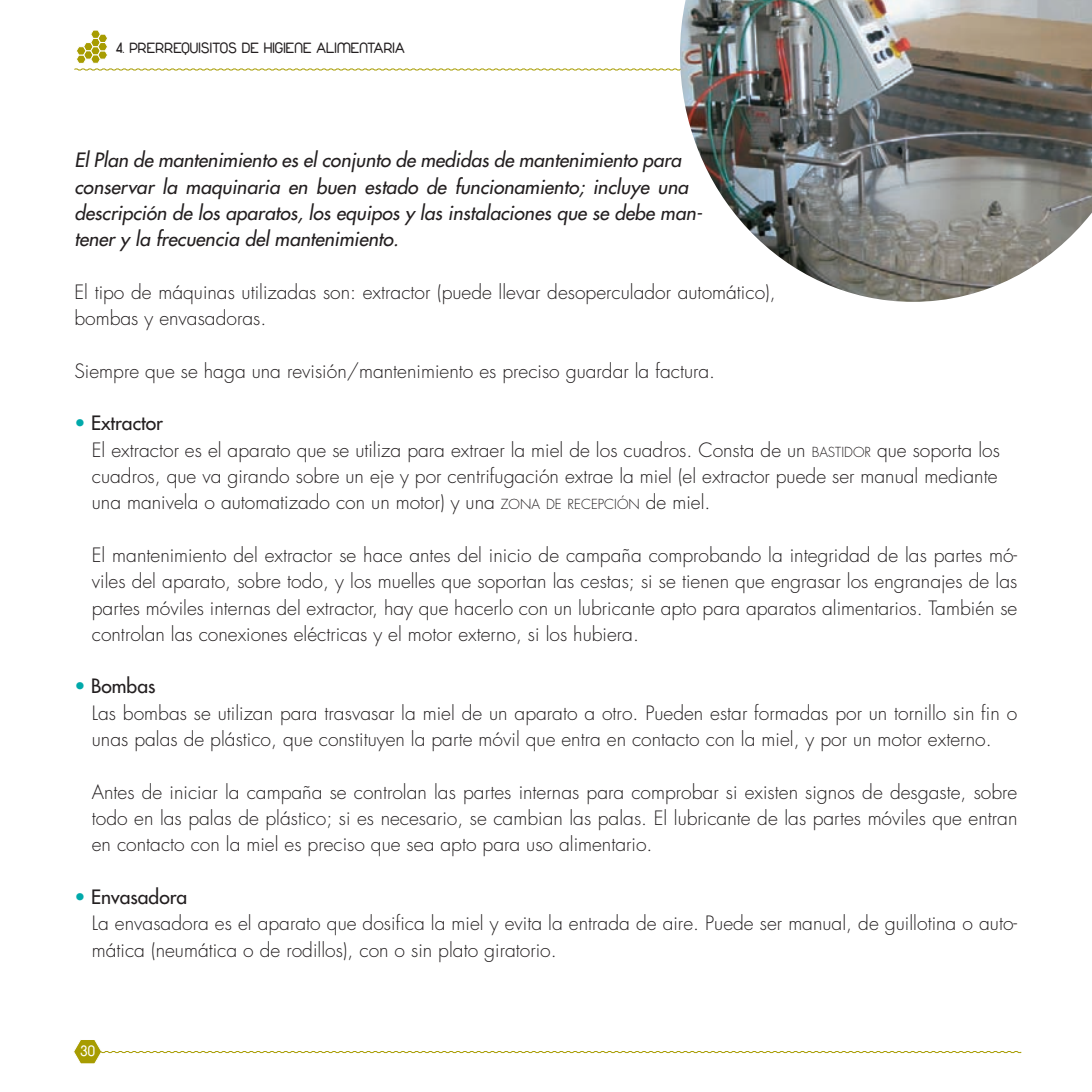
<style>
.page{position:relative;width:1092px;height:1092px;background:#fff}
.page>*{position:absolute;margin:0;border:0;box-sizing:border-box;transform-origin:0 0}
.t1{font:300 19.25px/26.2px "Futura";color:#231f20}
.t2{font:italic 19.25px/26.2px "Futura";color:#231f20}
.t3{font:15.75px "Duepuntozero";letter-spacing:.02em;color:#231f20}
.t4{font:15.75px "Duepuntozero";color:#fff}
.s1{font-weight:400;color:#00a9aa}
.s2{font-weight:400}
.s3{font-size:13.47px}
</style>
<div class="page">
<svg style="left:74px;top:30px;width:606px;height:41px"></svg>
<svg style="left:73px;top:1040px;width:948px;height:23px"></svg>
<img style="left:680px;top:0;width:411px;height:302px">
<p class="t3" style="left:116px;top:39px;width:290px">4. PRERREQUISITOS DE HIGIENE ALIMENTARIA</p>
<p class="t2" style="left:74px;top:147px;width:629px">El Plan de mantenimiento es el conjunto de medidas de mantenimiento para conservar la maquinaria en buen estado de funcionamiento; incluye una descripción de los aparatos, los equipos y las instalaciones que se debe man&shy;tener y la frecuencia del mantenimiento.</p>
<p class="t1" style="left:74px;top:279px;width:702px">El tipo de máquinas utilizadas son: extractor (puede llevar desoperculador automático), bombas y envasadoras.</p>
<p class="t1" style="left:74px;top:358px;width:642px">Siempre que se haga una revisión/mantenimiento es preciso guardar la factura.</p>
<p class="t1" style="left:92px;top:410px;width:909px;text-indent:-17px"><span class="s1">•</span> <span class="s2">Extractor<br></span>El extractor es el aparato que se utiliza para extraer la miel de los cuadros. Consta de un <span class="s3">BASTIDOR</span> que soporta los cuadros, que va girando sobre un eje y por centrifugación extrae la miel (el extractor puede ser manual mediante una manivela o automatizado con un motor) y una <span class="s3">ZONA DE RECEPCIÓN</span> de miel.</p>
<p class="t1" style="left:92px;top:542px;width:927px;text-align:justify">El mantenimiento del extractor se hace antes del inicio de campaña comprobando la integridad de las partes mó&shy;viles del aparato, sobre todo, y los muelles que soportan las cestas; si se tienen que engrasar los engranajes de las partes móviles internas del extractor, hay que hacerlo con un lubricante apto para aparatos alimentarios. También se controlan las conexiones eléctricas y el motor externo, si los hubiera.</p>
<p class="t1" style="left:92px;top:673px;width:926px;text-indent:-17px"><span class="s1">•</span> <span class="s2">Bombas<br></span>Las bombas se utilizan para trasvasar la miel de un aparato a otro. Pueden estar formadas por un tornillo sin fin o unas palas de plástico, que constituyen la parte móvil que entra en contacto con la miel, y por un motor externo.</p>
<p class="t1" style="left:92px;top:778px;width:927px;text-align:justify">Antes de iniciar la campaña se controlan las partes internas para comprobar si existen signos de desgaste, sobre todo en las palas de plástico; si es necesario, se cambian las palas. El lubricante de las partes móviles que entran en contacto con la miel es preciso que sea apto para uso alimentario.</p>
<p class="t1" style="left:92px;top:883px;width:926px;text-indent:-17px"><span class="s1">•</span> <span class="s2">Envasadora<br></span>La envasadora es el aparato que dosifica la miel y evita la entrada de aire. Puede ser manual, de guillotina o auto&shy;mática (neumática o de rodillos), con o sin plato giratorio.</p>
<p class="t4" style="left:80px;top:1041px;width:16px">30</p>
</div>
